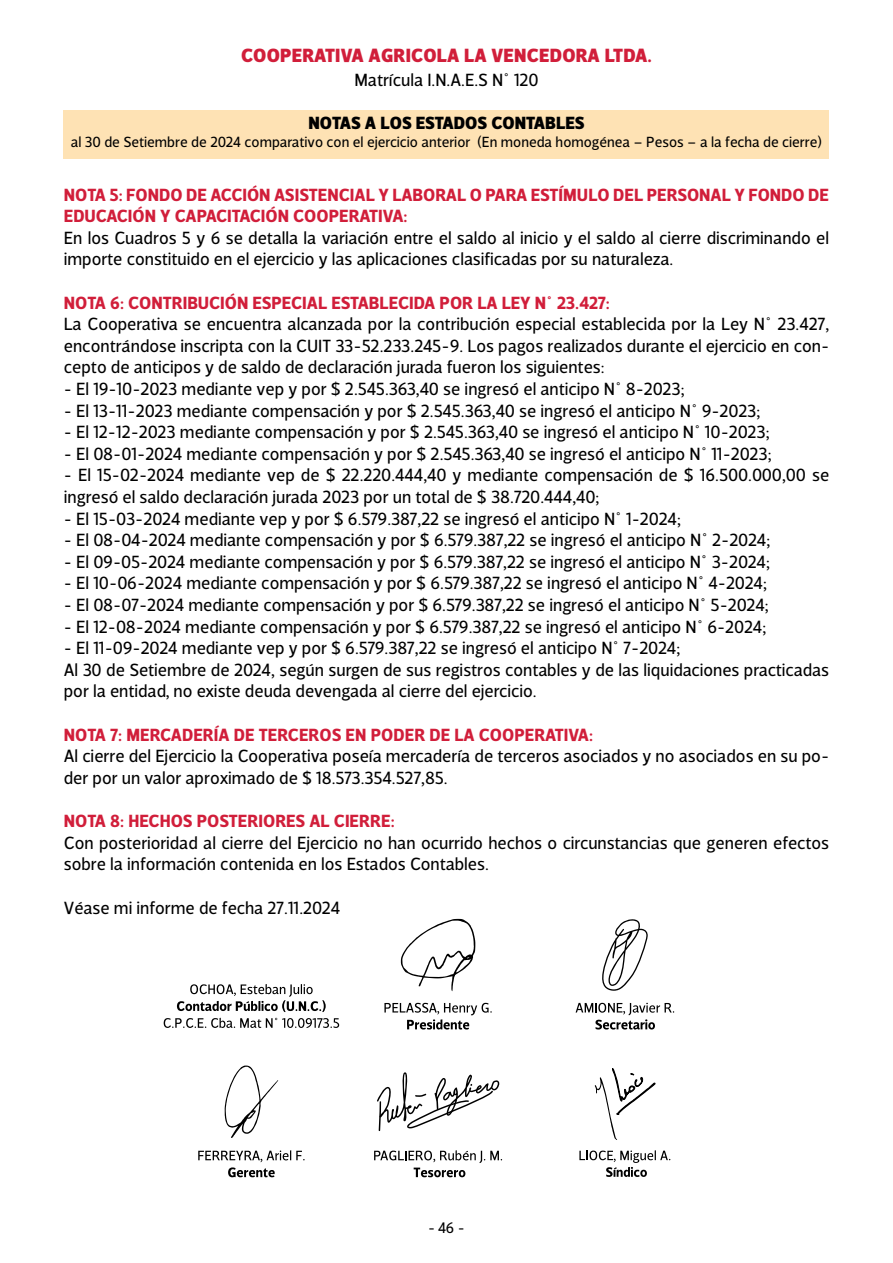
<style>
.page{position:relative;width:893px;height:1263px;background:#fff}
.page>*{position:absolute;margin:0;border:0;box-sizing:border-box;transform-origin:0 0}
.t1{font:900 19.5px "Velino Sans";letter-spacing:.01em;color:#d11e3a}
.t2{font:18px/21.6px "Velino Sans";color:#000}
.t3{font:700 18px/21.6px "Velino Sans";color:#d11e3a}
.t4{font:900 18px "Velino Sans";color:#000}
.t5{font:15.45px "Velino Sans";color:#000}
.t6{font:15px "Velino Sans";color:#000}
</style>
<div class="page">
<div style="left:64px;top:110px;width:765px;height:49px;background:#fee2b4"></div>
<svg style="left:579px;top:1150px;width:91px;height:27px"></svg>
<svg style="left:595px;top:1068px;width:60px;height:72px"></svg>
<svg style="left:177px;top:984px;width:149px;height:28px"></svg>
<svg style="left:164px;top:1018px;width:175px;height:10px"></svg>
<svg style="left:401px;top:919px;width:74px;height:72px"></svg>
<svg style="left:225px;top:1065px;width:53px;height:73px"></svg>
<svg style="left:198px;top:1150px;width:107px;height:27px"></svg>
<svg style="left:374px;top:1150px;width:128px;height:27px"></svg>
<svg style="left:377px;top:1072px;width:122px;height:59px"></svg>
<svg style="left:576px;top:1003px;width:98px;height:26px"></svg>
<svg style="left:602px;top:919px;width:46px;height:72px"></svg>
<svg style="left:384px;top:1003px;width:108px;height:26px"></svg>
<p class="t1" style="left:241px;top:43px;width:412px">COOPERATIVA AGRICOLA LA VENCEDORA LTDA.</p>
<p class="t2" style="left:354px;top:69px;width:186px">Matrícula I.N.A.E.S N° 120</p>
<p class="t4" style="left:308px;top:112px;width:277px">NOTAS A LOS ESTADOS CONTABLES</p>
<p class="t6" style="left:71px;top:133px;width:753px">al 30 de Setiembre de 2024 comparativo con el ejercicio anterior (En moneda homogénea – Pesos – a la fecha de cierre)</p>
<p class="t3" style="left:64px;top:184px;width:767px">NOTA 5: FONDO DE ACCIÓN ASISTENCIAL Y LABORAL O PARA ESTÍMULO DEL PERSONAL Y FONDO DE<br>EDUCACIÓN Y CAPACITACIÓN COOPERATIVA:</p>
<p class="t2" style="left:64px;top:227px;width:767px">En los Cuadros 5 y 6 se detalla la variación entre el saldo al inicio y el saldo al cierre discriminando el importe constituido en el ejercicio y las aplicaciones clasificadas por su naturaleza.</p>
<p class="t3" style="left:64px;top:292px;width:548px">NOTA 6: CONTRIBUCIÓN ESPECIAL ESTABLECIDA POR LA LEY N° 23.427:</p>
<p class="t2" style="left:64px;top:313px;width:767px;text-align:justify">La Cooperativa se encuentra alcanzada por la contribución especial establecida por la Ley N° 23.427, encontrándose inscripta con la CUIT 33-52.233.245-9. Los pagos realizados durante el ejercicio en con&shy;cepto de anticipos y de saldo de declaración jurada fueron los siguientes:</p>
<p class="t2" style="left:64px;top:378px;width:622px">- El 19-10-2023 mediante vep y por $ 2.545.363,40 se ingresó el anticipo N° 8-2023;</p>
<p class="t2" style="left:64px;top:400px;width:698px">- El 13-11-2023 mediante compensación y por $ 2.545.363,40 se ingresó el anticipo N° 9-2023;</p>
<p class="t2" style="left:64px;top:421px;width:707px">- El 12-12-2023 mediante compensación y por $ 2.545.363,40 se ingresó el anticipo N° 10-2023;</p>
<p class="t2" style="left:64px;top:443px;width:709px">- El 08-01-2024 mediante compensación y por $ 2.545.363,40 se ingresó el anticipo N° 11-2023;</p>
<p class="t2" style="left:64px;top:465px;width:767px">- El 15-02-2024 mediante vep de $ 22.220.444,40 y mediante compensación de $ 16.500.000,00 se ingresó el saldo declaración jurada 2023 por un total de $ 38.720.444,40;</p>
<p class="t2" style="left:64px;top:508px;width:618px">- El 15-03-2024 mediante vep y por $ 6.579.387,22 se ingresó el anticipo N° 1-2024;</p>
<p class="t2" style="left:64px;top:529px;width:708px">- El 08-04-2024 mediante compensación y por $ 6.579.387,22 se ingresó el anticipo N° 2-2024;</p>
<p class="t2" style="left:64px;top:551px;width:708px">- El 09-05-2024 mediante compensación y por $ 6.579.387,22 se ingresó el anticipo N° 3-2024;</p>
<p class="t2" style="left:64px;top:573px;width:705px">- El 10-06-2024 mediante compensación y por $ 6.579.387,22 se ingresó el anticipo N° 4-2024;</p>
<p class="t2" style="left:64px;top:594px;width:706px">- El 08-07-2024 mediante compensación y por $ 6.579.387,22 se ingresó el anticipo N° 5-2024;</p>
<p class="t2" style="left:64px;top:616px;width:704px">- El 12-08-2024 mediante compensación y por $ 6.579.387,22 se ingresó el anticipo N° 6-2024;</p>
<p class="t2" style="left:64px;top:637px;width:767px">- El 11-09-2024 mediante vep y por $ 6.579.387,22 se ingresó el anticipo N° 7-2024;<br>Al 30 de Setiembre de 2024, según surgen de sus registros contables y de las liquidaciones practicadas por la entidad, no existe deuda devengada al cierre del ejercicio.</p>
<p class="t3" style="left:64px;top:724px;width:531px">NOTA 7: MERCADERÍA DE TERCEROS EN PODER DE LA COOPERATIVA:</p>
<p class="t2" style="left:64px;top:745px;width:767px">Al cierre del Ejercicio la Cooperativa poseía mercadería de terceros asociados y no asociados en su po&shy;der por un valor aproximado de $ 18.573.354.527,85.</p>
<p class="t3" style="left:64px;top:810px;width:332px">NOTA 8: HECHOS POSTERIORES AL CIERRE:</p>
<p class="t2" style="left:64px;top:832px;width:767px">Con posterioridad al cierre del Ejercicio no han ocurrido hechos o circunstancias que generen efectos sobre la información contenida en los Estados Contables.</p>
<p class="t2" style="left:64px;top:897px;width:278px">Véase mi informe de fecha 27.11.2024</p>
<p class="t5" style="left:428px;top:1218px;width:38px">- 46 -</p>
</div>
